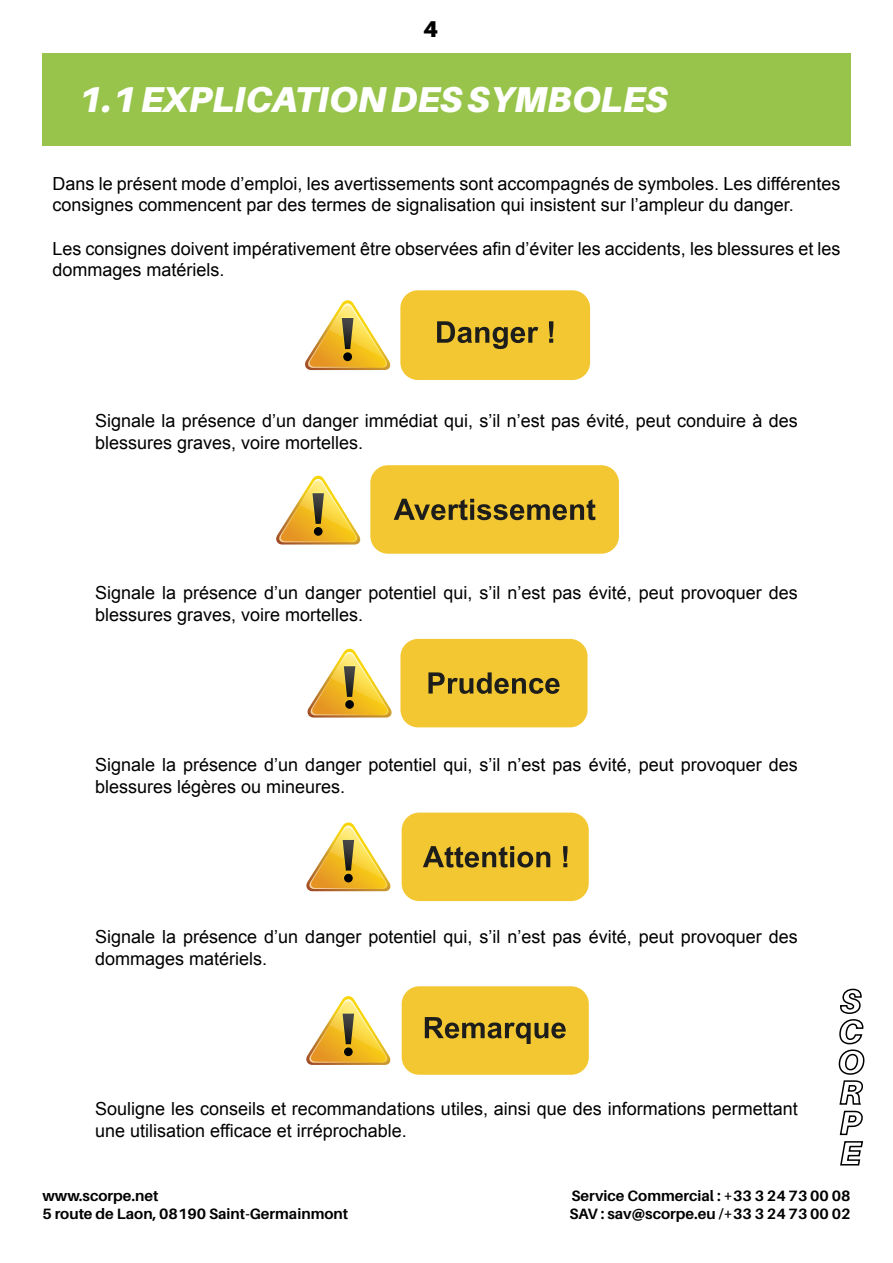
<style>
.page{position:relative;width:893px;height:1263px;background:#fff}
.page>*{position:absolute;margin:0;border:0;box-sizing:border-box;transform-origin:0 0}
.t1{font:italic 900 36px "Aileron";color:#fff}
.t2{font:900 22.95px "Aileron";color:#000}
.t3{font:18px/21.6px "Arial";color:#000}
.t4{font:700 15px/18px "Aileron";color:#000}
</style>
<div class="page">
<div style="left:42px;top:53px;width:809px;height:93px;background:#98c44c"></div>
<svg style="left:276px;top:476px;width:85px;height:68px"></svg>
<div style="left:370px;top:465px;width:249px;height:89px;background:#f3c732;border-radius:18px"></div>
<svg style="left:394px;top:499px;width:202px;height:21px"></svg>
<svg style="left:305px;top:300px;width:86px;height:70px"></svg>
<div style="left:400px;top:290px;width:190px;height:90px;background:#f3c732;border-radius:18px"></div>
<svg style="left:437px;top:321px;width:101px;height:28px"></svg>
<svg style="left:549px;top:321px;width:4px;height:22px"></svg>
<svg style="left:307px;top:649px;width:85px;height:68px"></svg>
<div style="left:400px;top:639px;width:188px;height:88px;background:#f3c732;border-radius:18px"></div>
<svg style="left:428px;top:672px;width:132px;height:22px"></svg>
<svg style="left:306px;top:822px;width:85px;height:69px"></svg>
<div style="left:402px;top:812px;width:187px;height:89px;background:#f3c732;border-radius:18px"></div>
<svg style="left:423px;top:846px;width:127px;height:21px"></svg>
<svg style="left:563px;top:846px;width:4px;height:21px"></svg>
<svg style="left:306px;top:996px;width:85px;height:69px"></svg>
<div style="left:402px;top:986px;width:187px;height:89px;background:#f3c732;border-radius:18px"></div>
<svg style="left:425px;top:1017px;width:141px;height:27px"></svg>
<svg style="left:838px;top:988px;width:27px;height:178px"></svg>
<p class="t2" style="left:423px;top:16px;width:17px">4</p>
<h1 class="t1" style="left:79px;top:79px;width:591px">1.1 EXPLICATION DES SYMBOLES</h1>
<p class="t3" style="left:52px;top:173px;width:789px">Dans le présent mode d’emploi, les avertissements sont accompagnés de symboles. Les différentes consignes commencent par des termes de signalisation qui insistent sur l’ampleur du danger.</p>
<p class="t3" style="left:52px;top:238px;width:789px">Les consignes doivent impérativement être observées afin d’éviter les accidents, les blessures et les dommages matériels.</p>
<p class="t3" style="left:95px;top:410px;width:704px">Signale la présence d’un danger immédiat qui, s’il n’est pas évité, peut conduire à des blessures graves, voire mortelles.</p>
<p class="t3" style="left:95px;top:582px;width:704px">Signale la présence d’un danger potentiel qui, s’il n’est pas évité, peut provoquer des blessures graves, voire mortelles.</p>
<p class="t3" style="left:95px;top:754px;width:704px">Signale la présence d’un danger potentiel qui, s’il n’est pas évité, peut provoquer des blessures légères ou mineures.</p>
<p class="t3" style="left:95px;top:926px;width:704px">Signale la présence d’un danger potentiel qui, s’il n’est pas évité, peut provoquer des dommages matériels.</p>
<p class="t3" style="left:95px;top:1098px;width:704px">Souligne les conseils et recommandations utiles, ainsi que des informations permettant une utilisation efficace et irréprochable.</p>
<p class="t4" style="left:42px;top:1186px;width:307px">www.scorpe.net<br>5 route de Laon, 08190 Saint-Germainmont</p>
<p class="t4" style="left:569px;top:1186px;width:283px">Service Commercial : +33 3 24 73 00 08<br>SAV : sav@scorpe.eu /+33 3 24 73 00 02</p>
</div>
